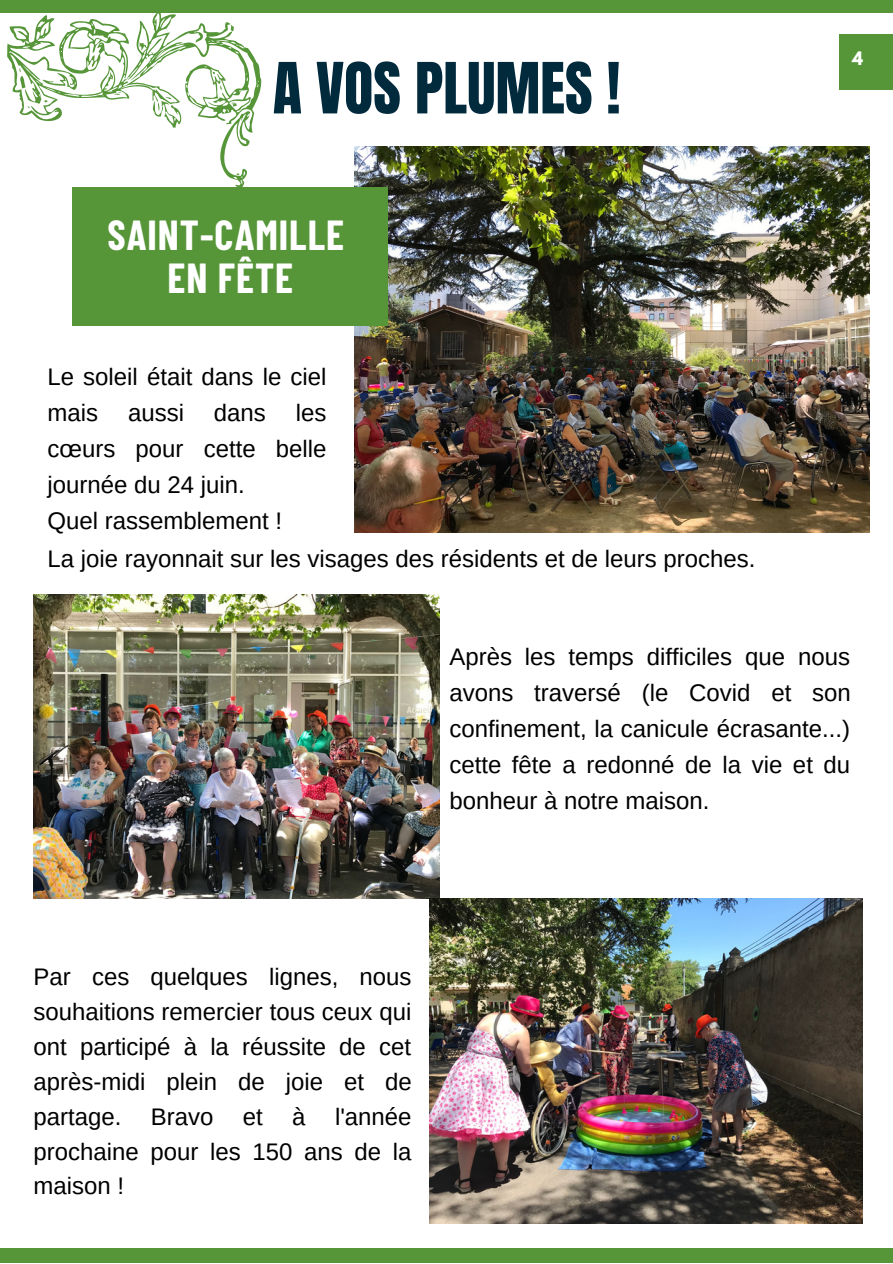
<style>
.page{position:relative;width:893px;height:1264px;background:#fff}
.page>*{position:absolute;margin:0;border:0;box-sizing:border-box;transform-origin:0 0}
.t1{font:60px "Anton";color:#022a3d}
.t2{font:700 40.95px "Barlow Condensed";letter-spacing:.025em;color:#fff}
.t3{font:24px/36px "Arimo";color:#000;text-align:justify}
.t4{font:700 16.5px "League Spartan";color:#fff}
</style>
<div class="page">
<div style="left:0;top:0;width:892px;height:12px;background:#569639"></div>
<div style="left:0;top:1248px;width:892px;height:14px;background:#569639"></div>
<div style="left:838px;top:34px;width:54px;height:55px;background:#569639"></div>
<img style="left:354px;top:146px;width:515px;height:387px">
<div style="left:72px;top:188px;width:316px;height:138px;background:#569639"></div>
<svg style="left:7px;top:12px;width:255px;height:176px"></svg>
<img style="left:34px;top:594px;width:405px;height:304px">
<img style="left:429px;top:898px;width:433px;height:325px">
<p class="t1" style="left:273px;top:45px;width:349px">A VOS PLUMES !</p>
<p class="t2" style="left:107px;top:209px;width:238px">SAINT-CAMILLE</p>
<p class="t2" style="left:168px;top:252px;width:127px">EN FÊTE</p>
<p class="t3" style="left:47px;top:359px;width:280px">Le soleil était dans le ciel mais aussi dans les cœurs pour cette belle journée du 24 juin.</p>
<p class="t3" style="left:47px;top:502px;width:236px">Quel rassemblement !</p>
<p class="t3" style="left:47px;top:540px;width:709px">La joie rayonnait sur les visages des résidents et de leurs proches.</p>
<p class="t4" style="left:852px;top:51px;width:12px">4</p>
<p class="t3" style="left:449px;top:638px;width:403px">Après les temps difficiles que nous avons traversé (le Covid et son confinement, la canicule écrasante...) cette fête a redonné de la vie et du bonheur à notre maison.</p>
<p class="t3" style="left:34px;top:959px;width:380px;line-height:34.8px">Par ces quelques lignes, nous souhaitions remercier tous ceux qui ont participé à la réussite de cet après-midi plein de joie et de partage. Bravo et à l'année prochaine pour les 150 ans de la maison !</p>
</div>
